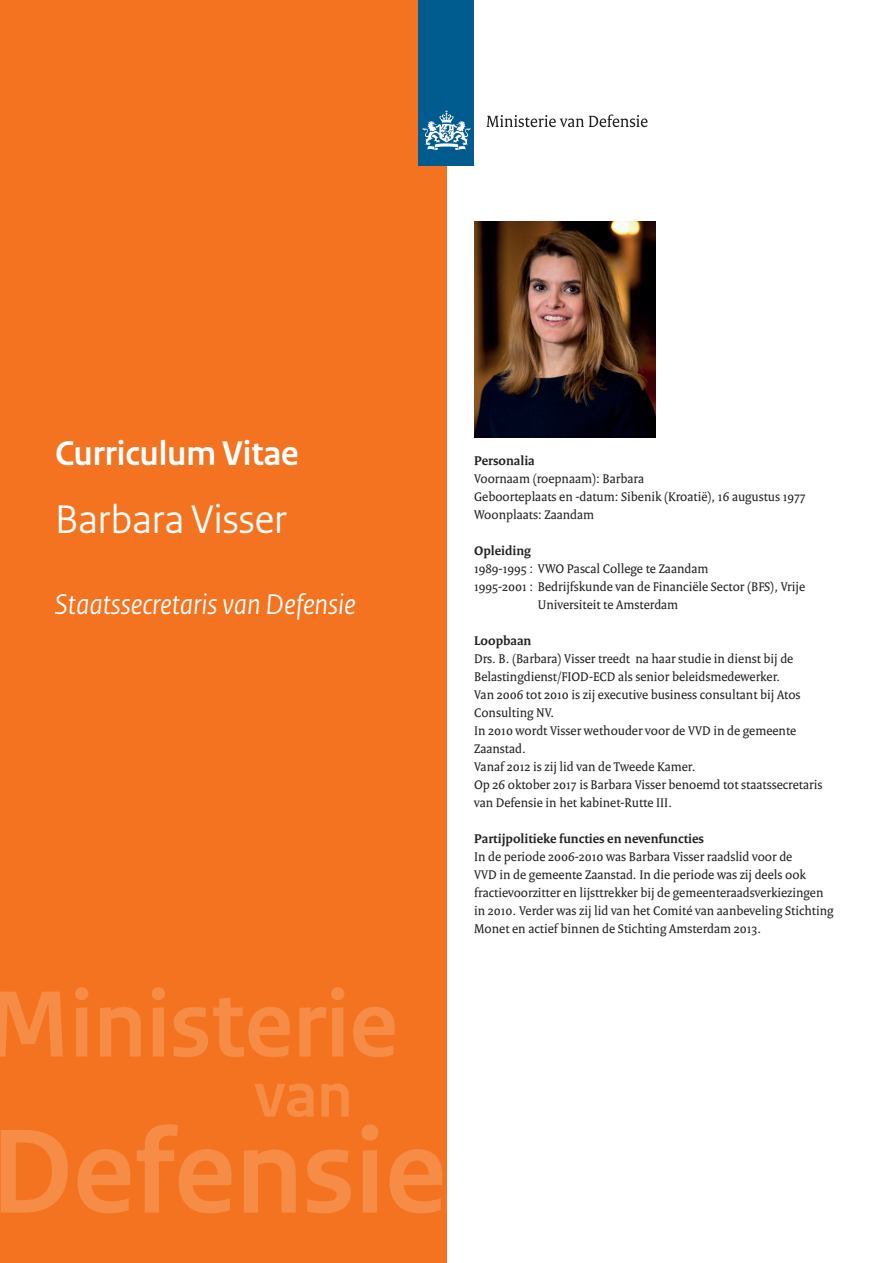
<style>
.page{position:relative;width:893px;height:1263px;background:#fff}
.page>*{position:absolute;margin:0;border:0;box-sizing:border-box;transform-origin:0 0}
.t1{font:700 126px "Rijksoverheid Sans Heading";color:#f68c45}
.t2{font:700 99px "Rijksoverheid Sans Heading";color:#f68c45}
.t3{font:700 66px "Rijksoverheid Sans Heading";color:#f68c45}
.t4{font:42px "Rijksoverheid Sans Heading";color:#fff}
.t5{font:700 36px "Rijksoverheid Sans Heading";color:#fff}
.t6{font:italic 30px "Rijksoverheid Sans Heading";color:#fff}
.t7{font:13.5px/18px "Rijksoverheid Serif";color:#231f20}
.t8{font:700 13.5px "Rijksoverheid Serif";color:#231f20}
</style>
<div class="page">
<div style="left:0;top:0;width:446px;height:1263px;background:#f47321"></div>
<img style="left:474px;top:221px;width:182px;height:216px">
<div style="left:419px;top:0;width:55px;height:166px;background:#005b8f"></div>
<svg style="left:423px;top:110px;width:47px;height:40px"></svg>
<svg style="left:486px;top:114px;width:161px;height:13px"></svg>
<h3 class="t5" style="left:55px;top:433px;width:245px">Curriculum Vitae</h3>
<h3 class="t4" style="left:55px;top:495px;width:233px">Barbara Visser</h3>
<h3 class="t6" style="left:55px;top:588px;width:302px">Staatssecretaris van Defensie</h3>
<h2 class="t2" style="left:-13px;top:969px;width:412px">Ministerie</h2>
<h3 class="t3" style="left:254px;top:1058px;width:99px">van</h3>
<h1 class="t1" style="left:-9px;top:1101px;width:457px">Defensie</h1>
<p class="t8" style="left:474px;top:452px;width:62px">Personalia</p>
<p class="t7" style="left:474px;top:470px;width:333px">Voornaam (roepnaam): Barbara<br>Geboorteplaats en -datum: Sibenik (Kroatië), 16 augustus 1977<br>Woonplaats: Zaandam</p>
<p class="t8" style="left:474px;top:542px;width:58px">Opleiding</p>
<p class="t7" style="left:474px;top:560px;width:236px">1989-1995 : VWO Pascal College te Zaandam</p>
<p class="t7" style="left:474px;top:577px;width:332px">1995-2001 : Bedrijfskunde van de Financiële Sector (BFS), Vrije</p>
<p class="t7" style="left:538px;top:595px;width:142px">Universiteit te Amsterdam</p>
<p class="t8" style="left:474px;top:632px;width:59px">Loopbaan</p>
<p class="t7" style="left:474px;top:649px;width:350px">Drs. B. (Barbara) Visser treedt na haar studie in dienst bij de Belastingdienst/FIOD-ECD als senior beleidsmedewerker.<br>Van 2006 tot 2010 is zij executive business consultant bij Atos Consulting NV.<br>In 2010 wordt Visser wethouder voor de VVD in de gemeente Zaanstad.<br>Vanaf 2012 is zij lid van de Tweede Kamer.<br>Op 26 oktober 2017 is Barbara Visser benoemd tot staatssecretaris van Defensie in het kabinet-Rutte III.</p>
<p class="t8" style="left:474px;top:830px;width:231px">Partijpolitieke functies en nevenfuncties</p>
<p class="t7" style="left:474px;top:847px;width:361px">In de periode 2006-2010 was Barbara Visser raadslid voor de<br>VVD in de gemeente Zaanstad. In die periode was zij deels ook fractievoorzitter en lijsttrekker bij de gemeenteraadsverkiezingen in 2010. Verder was zij lid van het Comité van aanbeveling Stichting Monet en actief binnen de Stichting Amsterdam 2013.</p>
</div>
